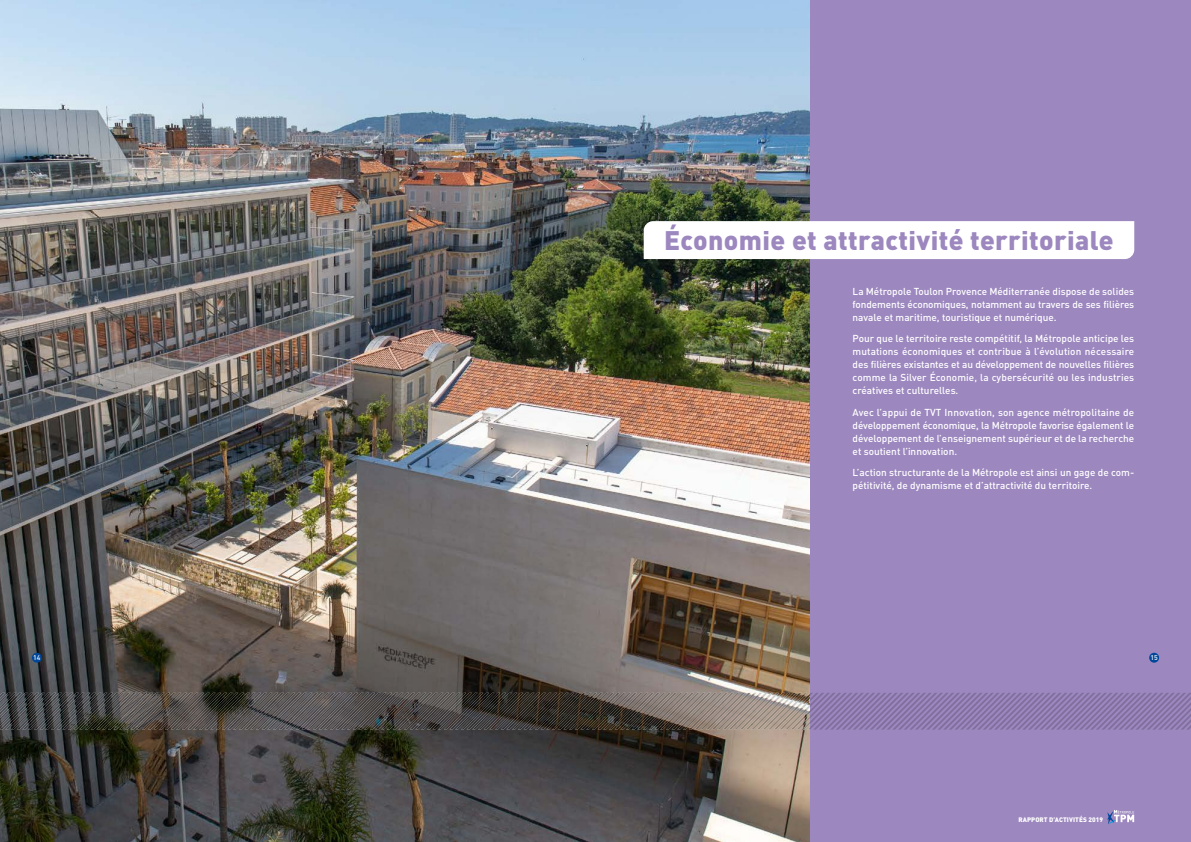
<style>
.page{position:relative;width:1191px;height:842px;background:#fff}
.page>*{position:absolute;margin:0;border:0;box-sizing:border-box;transform-origin:0 0}
.t1{font:900 26.5px "DIN Pro";letter-spacing:.015em;color:#9c87bf}
.t2{font:500 10px/13px "DIN Pro";color:#fff;text-align:justify}
.t3{font:500 6.8px "DIN Pro";color:#fff}
.t4{font:900 6.5px "DIN Pro";letter-spacing:.01em;color:#fff}
</style>
<div class="page">
<img style="left:0;top:0;width:810px;height:842px">
<div style="left:810px;top:0;width:381px;height:842px;background:#9c87bf"></div>
<div style="left:643px;top:221px;width:491px;height:38px;background:#fff"></div>
<img style="left:34px;top:693px;width:756px;height:37px">
<img style="left:779px;top:699px;width:23px;height:31px">
<img style="left:785px;top:704px;width:17px;height:26px">
<img style="left:790px;top:710px;width:12px;height:20px">
<img style="left:796px;top:716px;width:6px;height:14px">
<svg style="left:802px;top:693px;width:389px;height:37px"></svg>
<img style="left:0;top:693px;width:33px;height:33px">
<img style="left:0;top:693px;width:28px;height:27px">
<div style="left:1149px;top:653px;width:10px;height:10px;background:#004799;border-radius:50%"></div>
<svg style="left:1107px;top:810px;width:27px;height:14px"></svg>
<div style="left:32px;top:653px;width:10px;height:10px;background:#004799;border-radius:50%"></div>
<p class="t3" style="left:33px;top:652px;width:9px">14</p>
<h1 class="t1" style="left:664px;top:218px;width:451px">Économie et attractivité territoriale</h1>
<p class="t2" style="left:852px;top:283px;width:283px">La Métropole Toulon Provence Méditerranée dispose de solides fondements économiques, notamment au travers de ses filières navale et maritime, touristique et numérique.</p>
<p class="t2" style="left:852px;top:331px;width:283px">Pour que le territoire reste compétitif, la Métropole anticipe les mutations économiques et contribue à l’évolution nécessaire des filières existantes et au développement de nouvelles filières comme la Silver Économie, la cybersécurité ou les industries créatives et culturelles.</p>
<p class="t2" style="left:852px;top:404px;width:283px">Avec l’appui de TVT Innovation, son agence métropolitaine de développement économique, la Métropole favorise également le développement de l’enseignement supérieur et de la recherche et soutient l’innovation.</p>
<p class="t2" style="left:852px;top:465px;width:283px">L’action structurante de la Métropole est ainsi un gage de com&shy;pétitivité, de dynamisme et d’attractivité du territoire.</p>
<p class="t3" style="left:1150px;top:652px;width:9px">15</p>
<p class="t4" style="left:1018px;top:814px;width:86px">RAPPORT D’ACTIVITÉS 2019</p>
</div>
